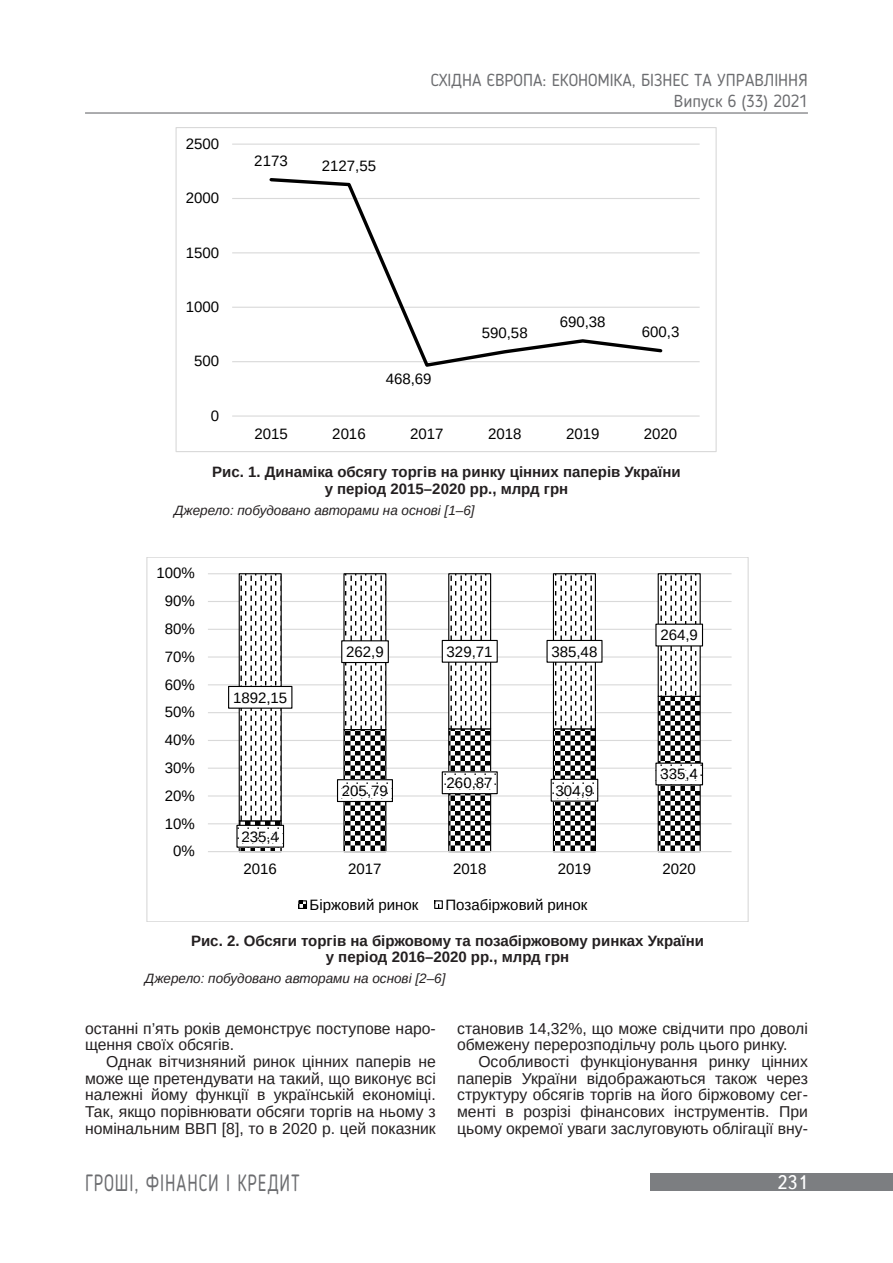
<style>
.page{position:relative;width:893px;height:1263px;background:#fff}
.page>*{position:absolute;margin:0;border:0;box-sizing:border-box;transform-origin:0 0}
.t1{font:23.4px "Blogger Sans";letter-spacing:.05em;color:#6c6d70;scale:.77 1}
.t2{font:19.5px "Ukrainian Text";color:#fff}
.t3{font:17.25px/20.7px "Blogger Sans";color:#6c6d70;text-align:right}
.Текст_основной_G{font:15.75px/16.6px "Arimo";color:#231f20}
.t4{font:15px "Arimo";color:#000}
.Рисунок{font:700 15px/16.5px "Arimo";color:#231f20;text-align:center}
.Джерело{font:italic 13.5px "Arimo";color:#231f20}
</style>
<div class="page">
<hr style="left:85px;top:112px;width:723px;height:2px;background:#6c6d70">
<div style="left:651px;top:1173px;width:242px;height:18px;background:#7c7e81"></div>
<hr style="left:232px;top:361px;width:468px;height:1px;background:#d9d9d9">
<hr style="left:232px;top:307px;width:468px;height:1px;background:#d9d9d9">
<hr style="left:232px;top:252px;width:468px;height:1px;background:#d9d9d9">
<hr style="left:232px;top:198px;width:468px;height:1px;background:#d9d9d9">
<hr style="left:232px;top:144px;width:468px;height:1px;background:#d9d9d9">
<hr style="left:232px;top:415px;width:468px;height:2px;background:#d9d9d9">
<svg style="left:268px;top:178px;width:396px;height:189px"></svg>
<hr style="left:208px;top:823px;width:524px;height:1px;background:#d9d9d9">
<hr style="left:208px;top:795px;width:524px;height:1px;background:#d9d9d9">
<hr style="left:208px;top:768px;width:524px;height:1px;background:#d9d9d9">
<hr style="left:208px;top:740px;width:524px;height:1px;background:#d9d9d9">
<hr style="left:208px;top:712px;width:524px;height:1px;background:#d9d9d9">
<hr style="left:208px;top:684px;width:524px;height:1px;background:#d9d9d9">
<hr style="left:208px;top:656px;width:524px;height:2px;background:#d9d9d9">
<hr style="left:208px;top:629px;width:524px;height:1px;background:#d9d9d9">
<hr style="left:208px;top:601px;width:524px;height:1px;background:#d9d9d9">
<hr style="left:208px;top:573px;width:524px;height:1px;background:#d9d9d9">
<svg style="left:238px;top:822px;width:463px;height:31px"></svg>
<svg style="left:238px;top:574px;width:463px;height:248px"></svg>
<hr style="left:208px;top:851px;width:524px;height:1px;background:#d9d9d9">
<svg style="left:238px;top:827px;width:44px;height:19px"></svg>
<div style="left:236px;top:825px;width:48px;height:23px;border:1px solid #000"></div>
<svg style="left:339px;top:781px;width:52px;height:19px"></svg>
<div style="left:337px;top:779px;width:56px;height:23px;border:1px solid #000"></div>
<svg style="left:444px;top:773px;width:52px;height:19px"></svg>
<div style="left:442px;top:771px;width:56px;height:23px;border:1px solid #000"></div>
<svg style="left:553px;top:781px;width:43px;height:19px"></svg>
<div style="left:551px;top:779px;width:47px;height:23px;border:1px solid #000"></div>
<svg style="left:657px;top:764px;width:44px;height:19px"></svg>
<div style="left:655px;top:762px;width:48px;height:23px;border:1px solid #000"></div>
<div style="left:229px;top:686px;width:63px;height:22px;background:#fff"></div>
<div style="left:228px;top:686px;width:64px;height:23px;border:1px solid #000"></div>
<div style="left:342px;top:641px;width:46px;height:21px;background:#fff"></div>
<div style="left:341px;top:640px;width:48px;height:23px;border:1px solid #000"></div>
<div style="left:442px;top:640px;width:55px;height:22px;background:#fff"></div>
<div style="left:442px;top:640px;width:56px;height:23px;border:1px solid #000"></div>
<div style="left:547px;top:640px;width:55px;height:22px;background:#fff"></div>
<div style="left:546px;top:640px;width:56px;height:23px;border:1px solid #000"></div>
<div style="left:656px;top:624px;width:46px;height:22px;background:#fff"></div>
<svg style="left:300px;top:902px;width:5px;height:5px"></svg>
<div style="left:298px;top:900px;width:9px;height:9px;border:1px solid #000"></div>
<div style="left:434px;top:900px;width:9px;height:9px;border:1px solid #000"></div>
<p class="t4" style="left:186px;top:135px;width:35px">2500</p>
<p class="t4" style="left:186px;top:190px;width:35px">2000</p>
<p class="t4" style="left:186px;top:244px;width:35px">1500</p>
<p class="t4" style="left:186px;top:298px;width:35px">1000</p>
<p class="t4" style="left:194px;top:353px;width:27px">500</p>
<p class="t4" style="left:211px;top:407px;width:10px">0</p>
<p class="t4" style="left:254px;top:152px;width:35px">2173</p>
<p class="t4" style="left:322px;top:157px;width:56px">2127,55</p>
<p class="t3" style="left:431px;top:69px;width:379px">СХІДНА ЄВРОПА: ЕКОНОМІКА, БІЗНЕС ТА УПРАВЛІННЯ<br>Випуск 6 (33) 2021</p>
<p class="t4" style="left:386px;top:370px;width:47px">468,69</p>
<p class="t4" style="left:482px;top:325px;width:47px">590,58</p>
<p class="t4" style="left:560px;top:314px;width:47px">690,38</p>
<p class="t4" style="left:642px;top:323px;width:39px">600,3</p>
<p class="t4" style="left:254px;top:425px;width:35px">2015</p>
<p class="t4" style="left:332px;top:425px;width:35px">2016</p>
<p class="t4" style="left:410px;top:425px;width:35px">2017</p>
<p class="t4" style="left:488px;top:425px;width:35px">2018</p>
<p class="t4" style="left:566px;top:425px;width:35px">2019</p>
<p class="t4" style="left:644px;top:425px;width:35px">2020</p>
<p class="Рисунок" style="left:212px;top:464px;width:470px">Рис. 1. Динаміка обсягу торгів на ринку цінних паперів України у період 2015–2020 рр., млрд грн</p>
<p class="Джерело" style="left:174px;top:501px;width:302px">Джерело: побудовано авторами на основі [1–6]</p>
<p class="t4" style="left:157px;top:565px;width:40px">100%</p>
<p class="t4" style="left:165px;top:593px;width:32px">90%</p>
<p class="t4" style="left:165px;top:620px;width:32px">80%</p>
<p class="t4" style="left:165px;top:648px;width:32px">70%</p>
<p class="t4" style="left:165px;top:676px;width:32px">60%</p>
<p class="t4" style="left:165px;top:704px;width:32px">50%</p>
<p class="t4" style="left:165px;top:732px;width:32px">40%</p>
<p class="t4" style="left:165px;top:759px;width:32px">30%</p>
<p class="t4" style="left:165px;top:787px;width:32px">20%</p>
<p class="t4" style="left:165px;top:815px;width:32px">10%</p>
<p class="t4" style="left:173px;top:843px;width:23px">0%</p>
<p class="t4" style="left:233px;top:689px;width:56px">1892,15</p>
<p class="t4" style="left:241px;top:828px;width:39px">235,4</p>
<p class="t4" style="left:346px;top:643px;width:39px">262,9</p>
<p class="t4" style="left:447px;top:643px;width:47px">329,71</p>
<p class="t4" style="left:551px;top:643px;width:47px">385,48</p>
<p class="t4" style="left:342px;top:782px;width:47px">205,79</p>
<p class="t4" style="left:447px;top:774px;width:47px">260,87</p>
<p class="t4" style="left:556px;top:782px;width:39px">304,9</p>
<p class="t4" style="left:660px;top:627px;width:39px">264,9</p>
<p class="t4" style="left:660px;top:766px;width:39px">335,4</p>
<p class="t4" style="left:244px;top:861px;width:35px">2016</p>
<p class="t4" style="left:348px;top:861px;width:35px">2017</p>
<p class="t4" style="left:453px;top:861px;width:35px">2018</p>
<p class="t4" style="left:558px;top:861px;width:35px">2019</p>
<p class="t4" style="left:662px;top:861px;width:35px">2020</p>
<p class="t4" style="left:310px;top:896px;width:110px">Б³ржовий ринок</p>
<p class="t4" style="left:445px;top:896px;width:143px">Позаб³ржовий ринок</p>
<p class="Рисунок" style="left:191px;top:932px;width:514px">Рис. 2. Обсяги торгів на біржовому та позабіржовому ринках України у період 2016–2020 рр., млрд грн</p>
<p class="Джерело" style="left:145px;top:969px;width:302px">Джерело: побудовано авторами на основі [2–6]</p>
<p class="Текст_основной_G" style="left:85px;top:1020px;width:352px">останні п’ять років демонструє поступове наро&shy;щення своїх обсягів.</p>
<p class="Текст_основной_G" style="left:85px;top:1053px;width:352px;text-align:justify;text-indent:21px">Однак вітчизняний ринок цінних паперів не може ще претендувати на такий, що виконує всі належні йому функції в українській економіці.<br>Так, якщо порівнювати обсяги торгів на ньому з номінальним ВВП [8], то в 2020 р. цей показник</p>
<p class="Текст_основной_G" style="left:457px;top:1020px;width:352px">становив 14,32%, що може свідчити про доволі обмежену перерозподільчу роль цього ринку.</p>
<p class="Текст_основной_G" style="left:457px;top:1053px;width:352px;text-align:justify;text-indent:21px">Особливості функціонування ринку цінних паперів України відображаються також через структуру обсягів торгів на його біржовому сег&shy;менті в розрізі фінансових інструментів. При цьому окремої уваги заслуговують облігації вну-</p>
<h1 class="t1" style="left:85px;top:1168px;width:280px">ГРОШІ, ФІНАНСИ І КРЕДИТ</h1>
<p class="t2" style="left:777px;top:1172px;width:32px">231</p>
</div>
